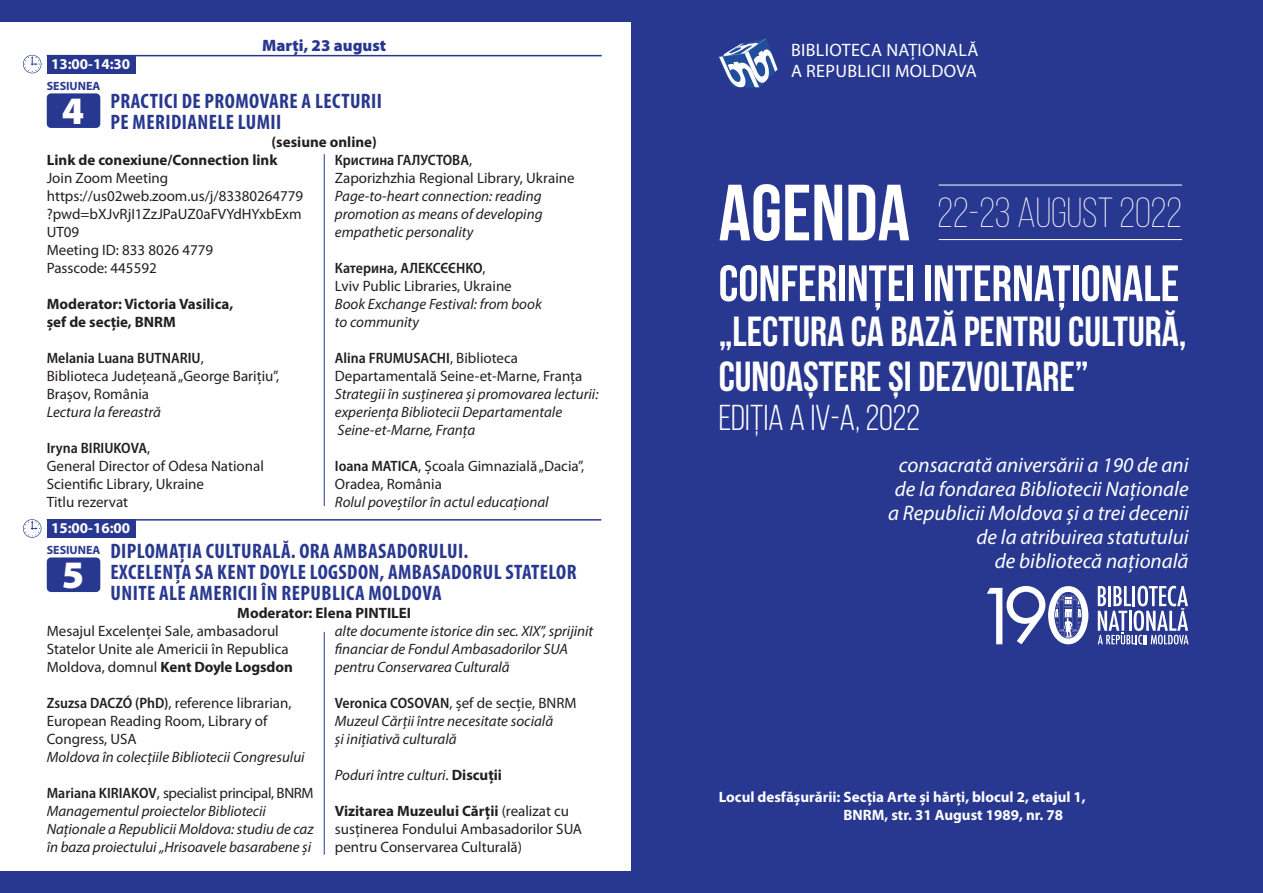
<style>
.page{position:relative;width:1263px;height:893px;background:#fff}
.page>*{position:absolute;margin:0;border:0;box-sizing:border-box;transform-origin:0 0}
.t1{font:700 79.5px "Bebas Neue";color:#fff}
.t2{font:700 51px "Bebas Neue";color:#fff}
.t3{font:700 42px/45px "Bebas Neue";color:#fff}
.t4{font:300 42px "Bebas Neue";color:#fff}
.t5{font:900 39px "Myriad Pro";color:#fff}
.t6{font:36px "Bebas Neue";color:#fff}
.t7{font:700 condensed 21px/21px "Myriad Pro";letter-spacing:.02em;color:#283890}
.t8{font:italic 21px/24px "Myriad Pro";color:#fff;text-align:right}
.t9{font:18px/21px "Myriad Pro";letter-spacing:.02em;color:#fff}
.t10{font:900 16.5px "Myriad Pro";color:#283890}
.t11{font:15px/18px "Myriad Pro";color:#231f20}
.t12{font:italic 15px/18px "Myriad Pro";color:#231f20}
.t13{font:700 15px/18px "Myriad Pro";color:#231f20}
.t14{font:700 15px/18px "Myriad Pro";color:#fff}
.t15{font:700 12px "Myriad Pro";color:#283890}
.s1{font-weight:600;font-stretch:semi-condensed}
.s2{font-weight:700}
.s3{font-weight:600;font-style:normal;font-stretch:semi-condensed}
.s4{font-style:normal}
.s5{font-weight:700;font-style:normal}
</style>
<div class="page">
<div style="left:47px;top:55px;width:88px;height:18px;background:#283890"></div>
<div style="left:47px;top:519px;width:88px;height:19px;background:#283890"></div>
<div style="left:631px;top:0;width:632px;height:893px;background:#283890"></div>
<hr style="left:324px;top:154px;width:1px;height:352px;background:#283890">
<hr style="left:939px;top:239px;width:243px;height:1px;background:#fff">
<hr style="left:939px;top:185px;width:243px;height:1px;background:#fff">
<hr style="left:324px;top:632px;width:1px;height:223px;background:#283890">
<svg style="left:719px;top:38px;width:59px;height:50px"></svg>
<svg style="left:987px;top:586px;width:101px;height:58px"></svg>
<svg style="left:1098px;top:586px;width:90px;height:58px"></svg>
<hr style="left:47px;top:55px;width:555px;height:1px;background:#283890">
<svg style="left:23px;top:55px;width:18px;height:18px"></svg>
<svg style="left:23px;top:519px;width:18px;height:19px"></svg>
<div style="left:0;top:0;width:631px;height:21px;background:#283890"></div>
<div style="left:0;top:872px;width:631px;height:21px;background:#283890"></div>
<hr style="left:47px;top:519px;width:554px;height:2px;background:#283890">
<div style="left:47px;top:93px;width:53px;height:35px;background:#283890;border-radius:4px"></div>
<div style="left:47px;top:557px;width:53px;height:35px;background:#283890;border-radius:4px"></div>
<p class="t10" style="left:262px;top:36px;width:125px">Marți, 23 august</p>
<p class="t14" style="left:51px;top:54px;width:81px">13:00-14:30</p>
<h3 class="t7" style="left:111px;top:90px;width:273px">PRACTICI DE PROMOVARE A LECTURII<br>PE MERIDIANELE LUMII</h3>
<p class="t13" style="left:47px;top:132px;width:332px;text-indent:225px">(sesiune online)<br>Link de conexiune/Connection link</p>
<p class="t11" style="left:47px;top:168px;width:258px">Join Zoom Meeting https://us02web.zoom.us/j/83380264779 ?pwd=bXJvRjI1ZzJPaUZ0aFVYdHYxbExm<br>UT09<br>Meeting ID: 833 8026 4779<br>Passcode: 445592</p>
<p class="t13" style="left:47px;top:294px;width:188px">Moderator: Victoria Vasilica, șef de secție, BNRM</p>
<p class="t11" style="left:47px;top:348px;width:234px"><span class="s1">Melania Luana BUTNARIU</span>,<br>Biblioteca Județeană „George Barițiu”,<br>Brașov, România</p>
<p class="t12" style="left:47px;top:402px;width:116px">Lectura la fereastră</p>
<p class="t11" style="left:47px;top:438px;width:219px"><span class="s1">Iryna BIRIUKOVA</span>,<br>General Director of Odesa National<br>Scientific Library, Ukraine<br>Titlu rezervat</p>
<p class="t15" style="left:47px;top:78px;width:55px">SESIUNEA</p>
<h3 class="t5" style="left:62px;top:89px;width:24px">4</h3>
<p class="t11" style="left:335px;top:150px;width:241px"><span class="s1">Кристина ГАЛУСТОВА</span>,<br>Zaporizhzhia Regional Library, Ukraine</p>
<p class="t12" style="left:335px;top:186px;width:209px;text-align:justify">Page-to-heart connection: reading promotion as means of developing empathetic personality</p>
<p class="t11" style="left:335px;top:258px;width:178px"><span class="s1">Катерина, АЛЕКСЄЄНКО</span>,<br>Lviv Public Libraries, Ukraine</p>
<p class="t12" style="left:335px;top:294px;width:208px">Book Exchange Festival: from book to community</p>
<p class="t11" style="left:335px;top:348px;width:249px"><span class="s1">Alina FRUMUSACHI</span>, Biblioteca<br>Departamentală Seine-et-Marne, Franța</p>
<p class="t12" style="left:335px;top:384px;width:265px">Strategii în susținerea și promovarea lecturii: experiența Bibliotecii Departamentale<br>Seine-et-Marne, Franța</p>
<p class="t11" style="left:335px;top:456px;width:251px"><span class="s1">Ioana MATICA</span>, Școala Gimnazială „Dacia”,<br>Oradea, România</p>
<p class="t12" style="left:335px;top:492px;width:215px">Rolul poveștilor în actul educațional</p>
<p class="t14" style="left:51px;top:519px;width:81px">15:00-16:00</p>
<h3 class="t7" style="left:111px;top:540px;width:468px">DIPLOMAȚIA CULTURALĂ. ORA AMBASADORULUI.<br>EXCELENȚA SA KENT DOYLE LOGSDON, AMBASADORUL STATELOR<br>UNITE ALE AMERICII ÎN REPUBLICA MOLDOVA</h3>
<p class="t13" style="left:237px;top:604px;width:175px">Moderator: Elena PINTILEI</p>
<p class="t11" style="left:47px;top:622px;width:248px">Mesajul Excelenței Sale, ambasadorul<br>Statelor Unite ale Americii în Republica<br>Moldova, domnul <span class="s2">Kent Doyle Logsdon</span></p>
<p class="t11" style="left:47px;top:694px;width:246px"><span class="s1">Zsuzsa DACZÓ (PhD)</span>, reference librarian,<br>European Reading Room, Library of<br>Congress, USA</p>
<p class="t12" style="left:47px;top:748px;width:259px">Moldova în colecțiile Bibliotecii Congresului</p>
<p class="t12" style="left:47px;top:784px;width:268px"><span class="s3">Mariana KIRIAKOV</span><span class="s4">, specialist principal, BNRM </span>Managementul proiectelor Bibliotecii Naționale a Republicii Moldova: studiu de caz în baza proiectului „Hrisoavele basarabene și</p>
<p class="t15" style="left:47px;top:542px;width:55px">SESIUNEA</p>
<h3 class="t5" style="left:62px;top:553px;width:24px">5</h3>
<p class="t12" style="left:335px;top:622px;width:260px">alte documente istorice din sec. XIX”, sprijinit financiar de Fondul Ambasadorilor SUA pentru Conservarea Culturală</p>
<p class="t12" style="left:335px;top:694px;width:243px"><span class="s3">Veronica COSOVAN</span><span class="s4">, șef de secție, BNRM<br></span>Muzeul Cărții între necesitate socială<br>și inițiativă culturală</p>
<p class="t12" style="left:335px;top:766px;width:169px">Poduri între culturi<span class="s4">.</span> <span class="s5">Discuții</span></p>
<p class="t11" style="left:335px;top:802px;width:249px"><span class="s2">Vizitarea Muzeului Cărții</span> (realizat cu susținerea Fondului Ambasadorilor SUA pentru Conservarea Culturală)</p>
<p class="t9" style="left:791px;top:39px;width:189px">BIBLIOTECA NAȚIONALĂ<br>A REPUBLICII MOLDOVA</p>
<h1 class="t1" style="left:719px;top:169px;width:193px">AGENDА</h1>
<h2 class="t2" style="left:719px;top:255px;width:462px">CONFERINȚEI INTERNAȚIONALE</h2>
<h3 class="t3" style="left:719px;top:309px;width:469px">„LECTURA CA BAZĂ PENTRU CULTURĂ,<br>CUNOAȘTERE ȘI DEZVOLTARE”</h3>
<h3 class="t6" style="left:719px;top:398px;width:203px">EDIȚIA A IV-A, 2022</h3>
<h3 class="t8" style="left:888px;top:453px;width:302px">consacrată aniversării a 190 de ani de la fondarea Bibliotecii Naționale a Republicii Moldova și a trei decenii de la atribuirea statutului<br>de bibliotecă națională</h3>
<h3 class="t4" style="left:937px;top:190px;width:246px">22-23 AUGUST 2022</h3>
<p class="t14" style="left:843px;top:788px;width:244px;text-indent:-125px">Locul desfășurării: Secția Arte și hărți, blocul 2, etajul 1,<br>BNRM, str. 31 August 1989, nr. 78</p>
</div>
